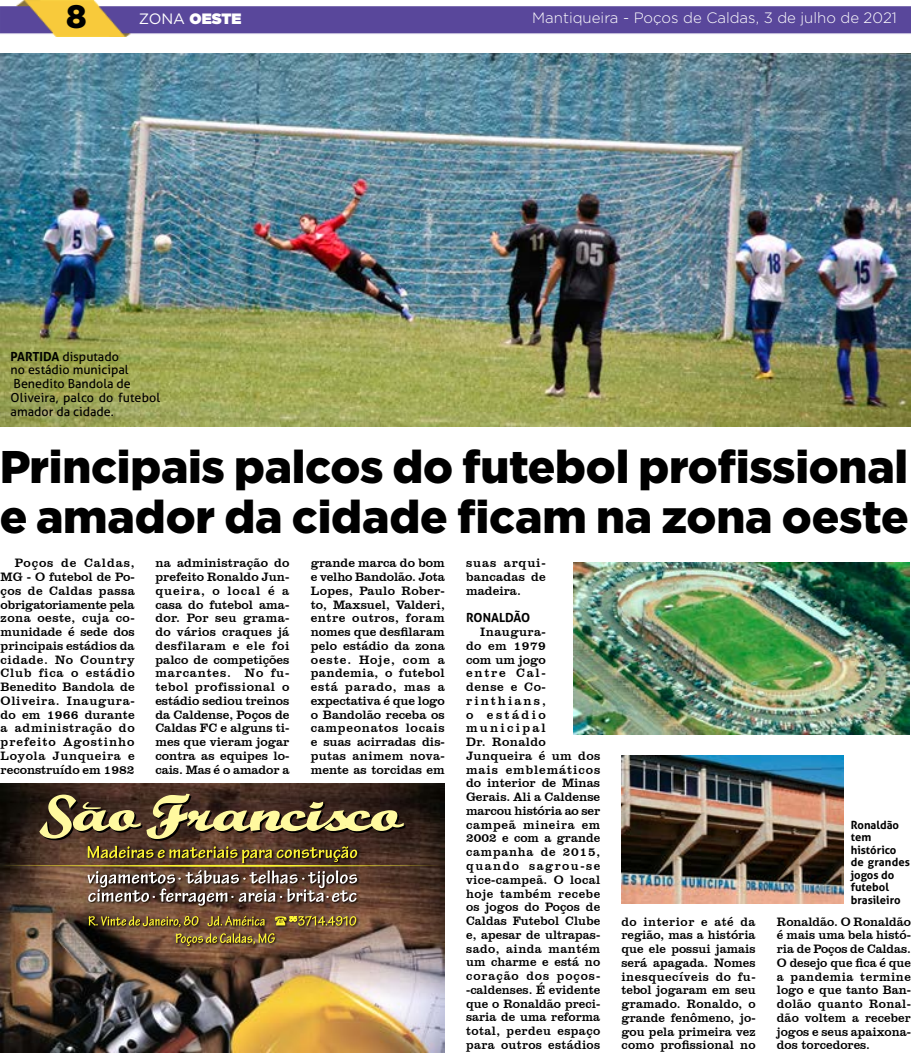
<style>
.page{position:relative;width:911px;height:1053px;background:#fff}
.page>*{position:absolute;margin:0;border:0;box-sizing:border-box;transform-origin:0 0}
.t1{font:900 45.75px/50px "Gotham";letter-spacing:-.005em;color:#000}
.t2{font:900 32.5px "Gotham";color:#000}
.t3{font:300 15px "Gotham";color:#fff}
.t4{font:900 15px "Gotham";color:#fff}
.t5{font:12.5px/13.8px "Clarendon BT";letter-spacing:.005em;color:#000;text-align:justify}
.t6{font:12.5px/13.8px "Clarendon BT";letter-spacing:.025em;color:#000}
.t7{font:12.5px/13.8px "Aller";color:#000}
.t8{font:700 12.5px "Aller";color:#000}
.t9{font:700 11.25px/12.5px "Aller";color:#000}
.s1{font-weight:400}
.s2{font-weight:700}
</style>
<div class="page">
<img style="left:0;top:783px;width:445px;height:269px">
<svg style="left:2px;top:793px;width:441px;height:112px"></svg>
<svg style="left:88px;top:915px;width:268px;height:30px"></svg>
<img style="left:0;top:0;width:911px;height:36px">
<img style="left:574px;top:562px;width:335px;height:172px">
<img style="left:621px;top:755px;width:223px;height:148px">
<img style="left:0;top:53px;width:910px;height:374px">
<h2 class="t2" style="left:66px;top:-6px;width:22px">8</h2>
<p class="t4" style="left:139px;top:8px;width:104px"><span class="s1">ZONA</span> OESTE</p>
<p class="t3" style="left:532px;top:9px;width:366px">Mantiqueira - Poços de Caldas, 3 de julho de 2021</p>
<p class="t7" style="left:11px;top:349px;width:151px"><span class="s2">PARTIDA</span> disputado<br>no estádio municipal<br>Benedito Bandola de<br>Oliveira, palco do futebol amador da cidade.</p>
<h1 class="t1" style="left:-1px;top:441px;width:911px">Principais palcos do futebol profissional e amador da cidade ficam na zona oeste</h1>
<p class="t5" style="left:155px;top:556px;width:136px">na administração do prefeito Ronaldo Jun&shy;queira, o local é a casa do futebol ama&shy;dor. Por seu grama&shy;do vários craques já desfilaram e ele foi palco de competições marcantes. No fu&shy;tebol profissional o estádio sediou treinos da Caldense, Poços de Caldas FC e alguns ti&shy;mes que vieram jogar contra as equipes lo&shy;cais. Mas é o amador a</p>
<p class="t5" style="left:311px;top:556px;width:136px">grande marca do bom e velho Bandolão. Jota Lopes, Paulo Rober&shy;to, Maxsuel, Valderi, entre outros, foram nomes que desfilaram pelo estádio da zona oeste. Hoje, com a pandemia, o futebol está parado, mas a expectativa é que logo o Bandolão receba os campeonatos locais e suas acirradas dis&shy;putas animem nova&shy;mente as torcidas em</p>
<p class="t5" style="left:466px;top:556px;width:81px">suas arqui&shy;bancadas de madeira.</p>
<p class="t5" style="left:1px;top:556px;width:136px;text-indent:14px">Poços de Caldas, MG - O futebol de Po&shy;ços de Caldas passa obrigatoriamente pela zona oeste, cuja co&shy;munidade é sede dos principais estádios da cidade. No Country Club fica o estádio Benedito Bandola de Oliveira. Inaugura&shy;do em 1966 durante a administração do prefeito Agostinho Loyola Junqueira e reconstruído em 1982</p>
<p class="t8" style="left:466px;top:610px;width:66px">RONALDÃO</p>
<p class="t6" style="left:466px;top:624px;width:136px;text-indent:14px">Inaugura-<br>do em 1979<br>com um jogo<br>entre Cal-<br>dense e Co&shy;rinthians,<br>o estádio municipal<br>Dr. Ronaldo<br>Junqueira é um dos mais emblemáticos do interior de Minas<br>Gerais. Ali a Caldense marcou história ao ser campeã mineira em<br>2002 e com a grande campanha de 2015, quando sagrou-se vice-campeã. O local hoje também recebe os jogos do Poços de<br>Caldas Futebol Clube e, apesar de ultrapas&shy;sado, ainda mantém um charme e está no coração dos poços--caldenses. É evidente que o Ronaldão preci&shy;saria de uma reforma total, perdeu espaço para outros estádios</p>
<p class="t9" style="left:850px;top:818px;width:61px">Ronaldão tem histórico de grandes jogos do futebol brasileiro</p>
<p class="t5" style="left:621px;top:914px;width:136px">do interior e até da região, mas a história que ele possui jamais será apagada. Nomes inesquecíveis do fu&shy;tebol jogaram em seu gramado. Ronaldo, o grande fenômeno, jo&shy;gou pela primeira vez como profissional no</p>
<p class="t5" style="left:777px;top:914px;width:136px">Ronaldão. O Ronaldão é mais uma bela histó&shy;ria de Poços de Caldas.<br>O desejo que fica é que a pandemia termine logo e que tanto Ban&shy;dolão quanto Ronal&shy;dão voltem a receber jogos e seus apaixona&shy;dos torcedores.</p>
</div>
